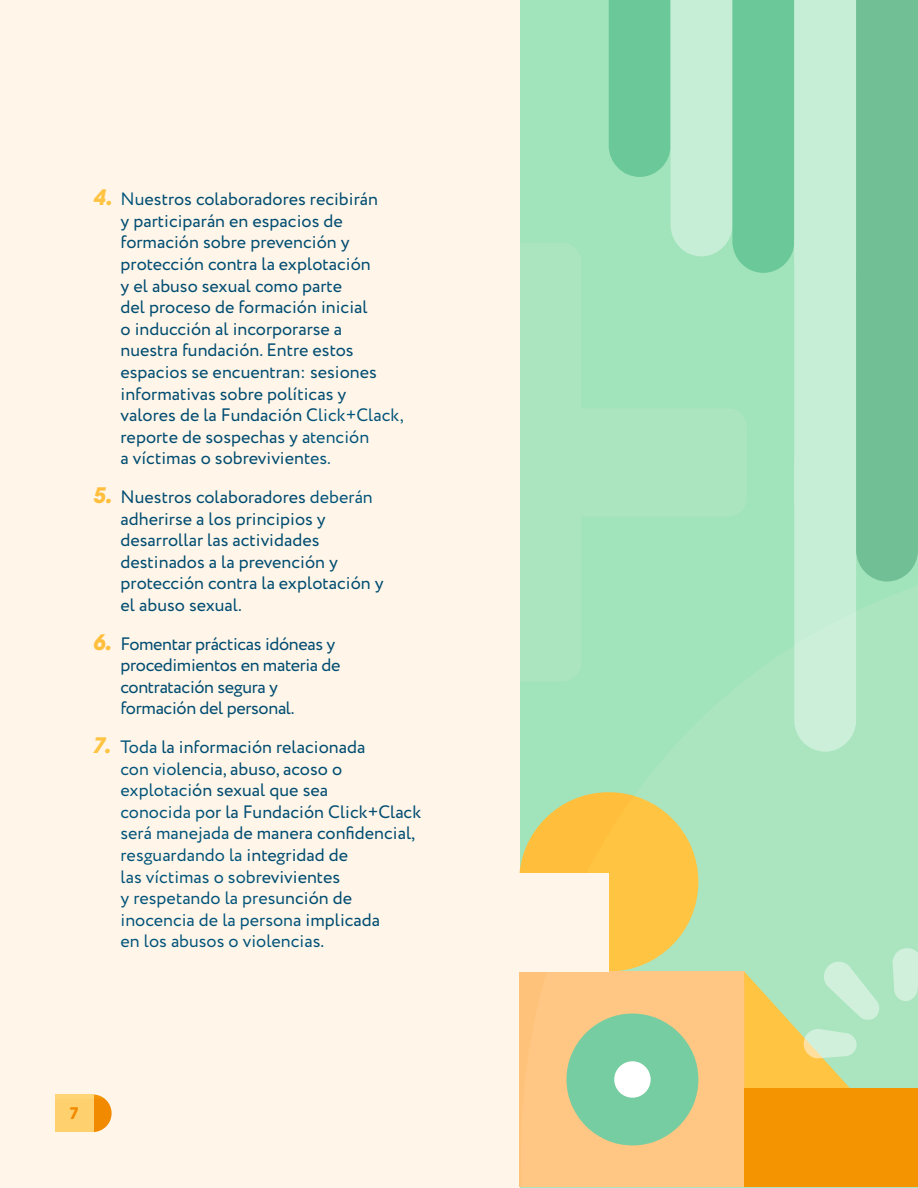
<style>
.page{position:relative;width:918px;height:1188px;background:#fff5e8}
.page>*{position:absolute;margin:0;border:0;box-sizing:border-box;transform-origin:0 0}
.t1{font:18px/21.6px "Circe";color:#004d72}
.t2{font:18px/21.6px "Circe";letter-spacing:-.02em;color:#004d72}
.t3{font:700 18px "All Round Gothic";color:#f28a00}
.s1{font-family:"All Round Gothic";font-weight:700;font-style:italic;font-size:24px;color:#ffbf3d}
</style>
<div class="page">
<div style="left:520px;top:0;width:398px;height:1188px;background:#a1e3ba"></div>
<div style="left:519px;top:873px;width:90px;height:99px;background:#fff5e8"></div>
<svg style="left:609px;top:0;width:309px;height:546px;background:#97d8b3"></svg>
<svg style="left:94px;top:1099px;width:18px;height:33px"></svg>
<div style="left:55px;top:1094px;width:39px;height:38px;background:#ffd16e"></div>
<svg style="left:609px;top:243px;width:138px;height:303px"></svg>
<svg style="left:521px;top:546px;width:397px;height:641px"></svg>
<p class="t1" style="left:121px;top:189px;width:285px;text-indent:-27px"><span class="s1">4.</span> Nuestros colaboradores recibirán<br>y participarán en espacios de formación sobre prevención y protección contra la explotación<br>y el abuso sexual como parte<br>del proceso de formación inicial<br>o inducción al incorporarse a nuestra fundación. Entre estos espacios se encuentran: sesiones informativas sobre políticas y valores de la Fundación Click+Clack, reporte de sospechas y atención<br>a víctimas o sobrevivientes.</p>
<p class="t1" style="left:121px;top:487px;width:265px;text-indent:-27px"><span class="s1">5.</span> Nuestros colaboradores deberán adherirse a los principios y desarrollar las actividades destinados a la prevención y protección contra la explotación y el abuso sexual.</p>
<p class="t2" style="left:121px;top:633px;width:222px;text-indent:-27px"><span class="s1">6.</span> Fomentar prácticas idóneas y procedimientos en materia de contratación segura y formación del personal.</p>
<p class="t1" style="left:121px;top:737px;width:302px;text-indent:-27px"><span class="s1">7.</span> Toda la información relacionada<br>con violencia, abuso, acoso o explotación sexual que sea<br>conocida por la Fundación Click+Clack será manejada de manera confidencial, resguardando la integridad de<br>las víctimas o sobrevivientes<br>y respetando la presunción de inocencia de la persona implicada<br>en los abusos o violencias.</p>
<p class="t3" style="left:70px;top:1102px;width:10px">7</p>
</div>
